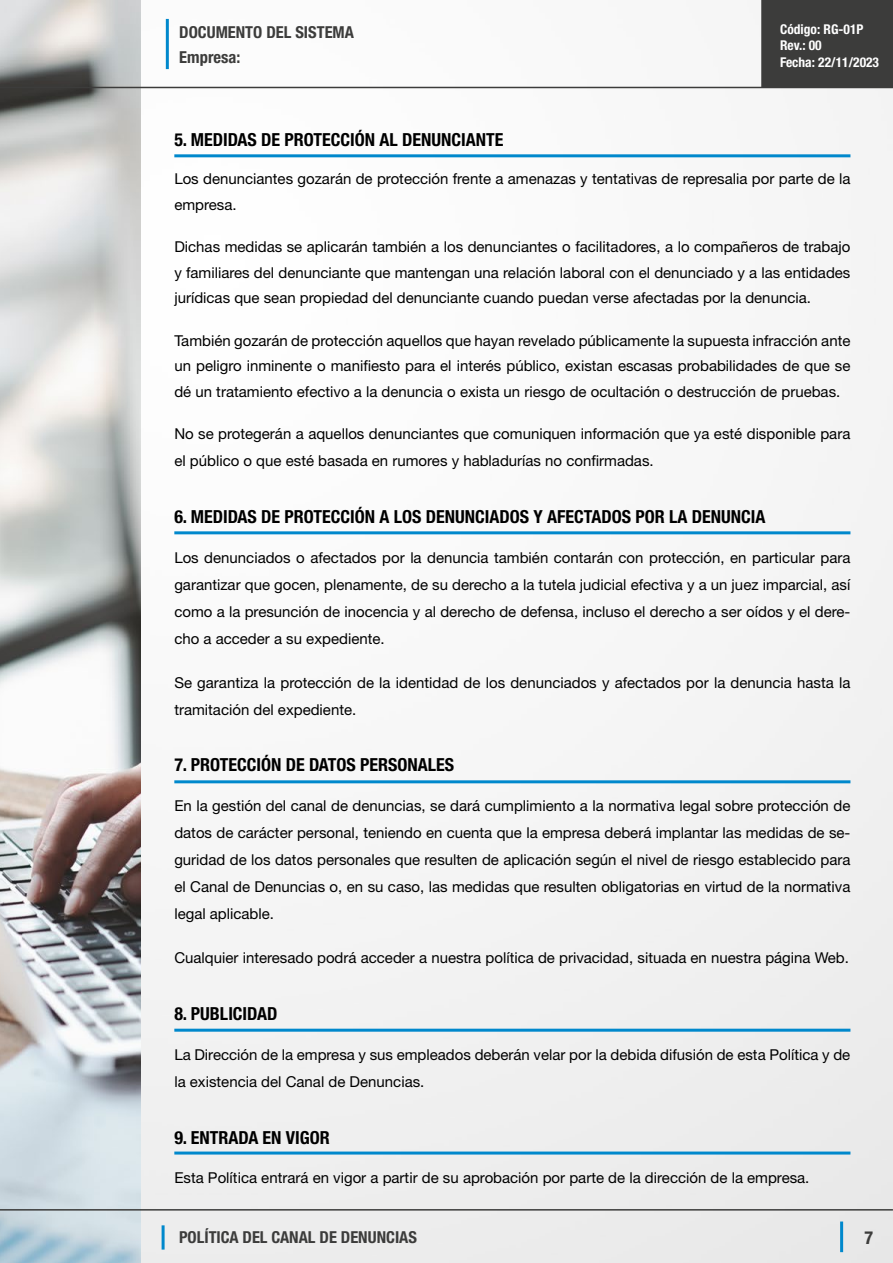
<style>
.page{position:relative;width:893px;height:1263px;background:#fff}
.page>*{position:absolute;margin:0;border:0;box-sizing:border-box;transform-origin:0 0}
.t1{font:700 condensed 18px "Helvetica Neue LT Std";color:#000}
.t2{font:700 condensed 18px "Helvetica Neue LT Std";color:#3c3c3b}
.t3{font:700 condensed 16.5px "Helvetica Neue LT Std";color:#3c3c3b}
.t4{font:15px/27px "Helvetica Neue LT Std";color:#000}
.t5{font:700 condensed 13.5px/16.2px "Helvetica Neue LT Std";color:#fff}
</style>
<div class="page">
<img style="left:140px;top:0;width:753px;height:1263px">
<img style="left:0;top:0;width:140px;height:1263px">
<hr style="left:162px;top:1225px;width:3px;height:24px;background:#08c">
<hr style="left:0;top:1209px;width:893px;height:1px;background:#3c3c3b">
<hr style="left:840px;top:1221px;width:3px;height:31px;background:#08c">
<div style="left:762px;top:0;width:131px;height:87px;background:#3c3c3b"></div>
<hr style="left:761px;top:0;width:2px;height:87px;background:#3c3c3b">
<hr style="left:0;top:87px;width:893px;height:1px;background:#3c3c3b">
<hr style="left:166px;top:19px;width:3px;height:50px;background:#08c">
<hr style="left:174px;top:154px;width:676px;height:3px;background:#08c">
<hr style="left:174px;top:531px;width:676px;height:3px;background:#08c">
<hr style="left:174px;top:780px;width:676px;height:3px;background:#08c">
<hr style="left:174px;top:1029px;width:676px;height:3px;background:#08c">
<hr style="left:174px;top:1151px;width:676px;height:3px;background:#08c">
<p class="t5" style="left:780px;top:21px;width:85px">Código: RG-01P<br>Rev.: 00</p>
<p class="t3" style="left:179px;top:22px;width:176px">DOCUMENTO DEL SISTEMA</p>
<p class="t3" style="left:179px;top:47px;width:63px">Empresa:</p>
<p class="t5" style="left:780px;top:54px;width:101px">Fecha: 22/11/2023</p>
<p class="t1" style="left:174px;top:128px;width:331px">5. MEDIDAS DE PROTECCIÓN AL DENUNCIANTE</p>
<p class="t4" style="left:174px;top:166px;width:678px;line-height:25.5px">Los denunciantes gozarán de protección frente a amenazas y tentativas de represalia por parte de la empresa.</p>
<p class="t4" style="left:174px;top:234px;width:678px;line-height:25.5px;text-align:justify">Dichas medidas se aplicarán también a los denunciantes o facilitadores, a lo compañeros de trabajo y familiares del denunciante que mantengan una relación laboral con el denunciado y a las entidades jurídicas que sean propiedad del denunciante cuando puedan verse afectadas por la denuncia.</p>
<p class="t4" style="left:174px;top:327px;width:678px;line-height:25.5px;text-align:justify">También gozarán de protección aquellos que hayan revelado públicamente la supuesta infracción ante un peligro inminente o manifiesto para el interés público, existan escasas probabilidades de que se dé un tratamiento efectivo a la denuncia o exista un riesgo de ocultación o destrucción de pruebas.</p>
<p class="t4" style="left:174px;top:420px;width:678px">No se protegerán a aquellos denunciantes que comuniquen información que ya esté disponible para el público o que esté basada en rumores y habladurías no confirmadas.</p>
<p class="t1" style="left:174px;top:505px;width:593px">6. MEDIDAS DE PROTECCIÓN A LOS DENUNCIADOS Y AFECTADOS POR LA DENUNCIA</p>
<p class="t4" style="left:174px;top:543px;width:678px;text-align:justify">Los denunciados o afectados por la denuncia también contarán con protección, en particular para garantizar que gocen, plenamente, de su derecho a la tutela judicial efectiva y a un juez imparcial, así como a la presunción de inocencia y al derecho de defensa, incluso el derecho a ser oídos y el dere&shy;cho a acceder a su expediente.</p>
<p class="t4" style="left:174px;top:669px;width:678px">Se garantiza la protección de la identidad de los denunciados y afectados por la denuncia hasta la tramitación del expediente.</p>
<p class="t1" style="left:174px;top:754px;width:281px">7. PROTECCIÓN DE DATOS PERSONALES</p>
<p class="t4" style="left:174px;top:792px;width:678px;text-align:justify">En la gestión del canal de denuncias, se dará cumplimiento a la normativa legal sobre protección de datos de carácter personal, teniendo en cuenta que la empresa deberá implantar las medidas de se&shy;guridad de los datos personales que resulten de aplicación según el nivel de riesgo establecido para el Canal de Denuncias o, en su caso, las medidas que resulten obligatorias en virtud de la normativa legal aplicable.</p>
<p class="t4" style="left:174px;top:944px;width:676px">Cualquier interesado podrá acceder a nuestra política de privacidad, situada en nuestra página Web.</p>
<p class="t1" style="left:174px;top:1003px;width:104px">8. PUBLICIDAD</p>
<p class="t4" style="left:174px;top:1041px;width:677px">La Dirección de la empresa y sus empleados deberán velar por la debida difusión de esta Política y de la existencia del Canal de Denuncias.</p>
<p class="t1" style="left:174px;top:1126px;width:157px">9. ENTRADA EN VIGOR</p>
<p class="t4" style="left:174px;top:1164px;width:637px">Esta Política entrará en vigor a partir de su aprobación por parte de la dirección de la empresa.</p>
<p class="t3" style="left:179px;top:1227px;width:239px">POLÍTICA DEL CANAL DE DENUNCIAS</p>
<p class="t2" style="left:865px;top:1226px;width:10px">7</p>
</div>
